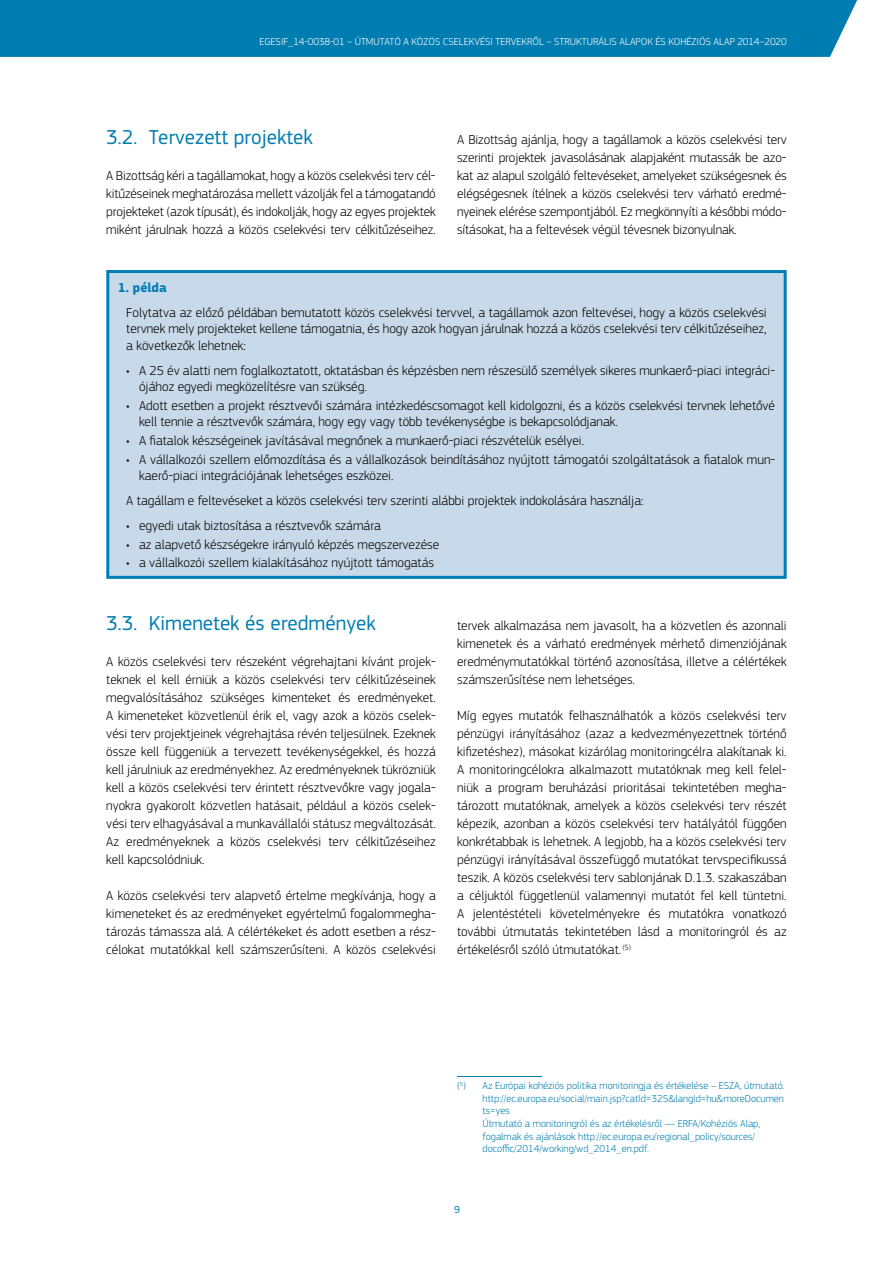
<style>
.page{position:relative;width:893px;height:1263px;background:#fff}
.page>*{position:absolute;margin:0;border:0;box-sizing:border-box;transform-origin:0 0}
.t1{font:21px "EC Square Sans Pro";color:#007db0}
.Body{font:300 13.5px/18px "EC Square Sans Pro";color:#000;text-align:justify}
.Box_Body{font:300 13.5px/16.5px "EC Square Sans Pro";color:#000;text-align:justify}
.Title_table{font:700 13.5px "EC Square Sans Pro";color:#007db3}
.t2{font:300 10.5px/12.6px "EC Square Sans Pro";color:#007db0}
.t3{font:300 10.5px "EC Square Sans Pro";letter-spacing:.005em;color:#fff}
.t4{font:10.5px "EC Square Sans Pro";color:#007db0}
</style>
<div class="page">
<div style="left:1px;top:0;width:857px;height:57px;background:#007db0"></div>
<hr style="left:0;top:0;width:1px;height:57px;background:#007db0">
<div style="left:108px;top:272px;width:677px;height:305px;background:#c8d9e9"></div>
<div style="left:106px;top:270px;width:681px;height:309px;border:3px solid #007db3"></div>
<hr style="left:457px;top:1076px;width:85px;height:1px;background:#007db0">
<p class="t3" style="left:259px;top:35px;width:529px">EGESIF_14-0038-01 – ÚTMUTATÓ A KÖZÖS CSELEKVÉSI TERVEKRŐL – STRUKTURÁLIS ALAPOK ÉS KOHÉZIÓS ALAP 2014–2020</p>
<p class="t1" style="left:106px;top:125px;width:208px">3.2. Tervezett projektek</p>
<p class="Body" style="left:106px;top:166px;width:331px">A Bizottság kéri a tagállamokat, hogy a közös cselekvési terv cél&shy;kitűzéseinek meghatározása mellett vázolják fel a támogatandó projekteket (azok típusát), és indokolják, hogy az egyes projektek miként járulnak hozzá a közös cselekvési terv célkitűzéseihez.</p>
<p class="Body" style="left:457px;top:130px;width:331px">A Bizottság ajánlja, hogy a tagállamok a közös cselekvési terv szerinti projektek javasolásának alapjaként mutassák be azo&shy;kat az alapul szolgáló feltevéseket, amelyeket szükségesnek és elégségesnek ítélnek a közös cselekvési terv várható eredmé&shy;nyeinek elérése szempontjából. Ez megkönnyíti a későbbi módo&shy;sításokat, ha a feltevések végül tévesnek bizonyulnak.</p>
<h5 class="Title_table" style="left:118px;top:279px;width:51px">1. példa</h5>
<p class="Box_Body" style="left:126px;top:304px;width:642px">Folytatva az előző példában bemutatott közös cselekvési tervvel, a tagállamok azon feltevései, hogy a közös cselekvési tervnek mely projekteket kellene támogatnia, és hogy azok hogyan járulnak hozzá a közös cselekvési terv célkitűzéseihez, a következők lehetnek:</p>
<p class="Body" style="left:139px;top:362px;width:638px;line-height:16.5px;text-indent:-13px">• A 25 év alatti nem foglalkoztatott, oktatásban és képzésben nem részesülő személyek sikeres munkaerő-piaci integráci&shy;ójához egyedi megközelítésre van szükség.</p>
<p class="Body" style="left:139px;top:397px;width:638px;line-height:16.5px;text-indent:-13px">• Adott esetben a projekt résztvevői számára intézkedéscsomagot kell kidolgozni, és a közös cselekvési tervnek lehetővé kell tennie a résztvevők számára, hogy egy vagy több tevékenységbe is bekapcsolódjanak.</p>
<p class="Body" style="left:126px;top:431px;width:459px">• A fiatalok készségeinek javításával megnőnek a munkaerő-piaci részvételük esélyei.</p>
<p class="Body" style="left:139px;top:451px;width:638px;line-height:16.5px;text-indent:-13px">• A vállalkozói szellem előmozdítása és a vállalkozások beindításához nyújtott támogatói szolgáltatások a fiatalok mun&shy;kaerő-piaci integrációjának lehetséges eszközei.</p>
<p class="Box_Body" style="left:126px;top:492px;width:519px">A tagállam e feltevéseket a közös cselekvési terv szerinti alábbi projektek indokolására használja:</p>
<p class="Body" style="left:126px;top:516px;width:256px">• egyedi utak biztosítása a résztvevők számára</p>
<p class="Body" style="left:126px;top:535px;width:315px">• az alapvető készségekre irányuló képzés megszervezése</p>
<p class="Body" style="left:126px;top:554px;width:309px">• a vállalkozói szellem kialakításához nyújtott támogatás</p>
<p class="t1" style="left:106px;top:611px;width:271px">3.3. Kimenetek és eredmények</p>
<p class="Body" style="left:106px;top:652px;width:331px">A közös cselekvési terv részeként végrehajtani kívánt projek&shy;teknek el kell érniük a közös cselekvési terv célkitűzéseinek megvalósításához szükséges kimenteket és eredményeket.<br>A kimeneteket közvetlenül érik el, vagy azok a közös cselek&shy;vési terv projektjeinek végrehajtása révén teljesülnek. Ezeknek össze kell függeniük a tervezett tevékenységekkel, és hozzá kell járulniuk az eredményekhez. Az eredményeknek tükrözniük kell a közös cselekvési terv érintett résztvevőkre vagy jogala&shy;nyokra gyakorolt közvetlen hatásait, például a közös cselek&shy;vési terv elhagyásával a munkavállalói státusz megváltozását.<br>Az eredményeknek a közös cselekvési terv célkitűzéseihez kell kapcsolódniuk.</p>
<p class="Body" style="left:106px;top:886px;width:331px">A közös cselekvési terv alapvető értelme megkívánja, hogy a kimeneteket és az eredményeket egyértelmű fogalommegha&shy;tározás támassza alá. A célértékeket és adott esetben a rész&shy;célokat mutatókkal kell számszerűsíteni. A közös cselekvési</p>
<p class="Body" style="left:457px;top:616px;width:331px">tervek alkalmazása nem javasolt, ha a közvetlen és azonnali kimenetek és a várható eredmények mérhető dimenziójának eredménymutatókkal történő azonosítása, illetve a célértékek számszerűsítése nem lehetséges.</p>
<p class="Body" style="left:457px;top:706px;width:331px">Míg egyes mutatók felhasználhatók a közös cselekvési terv pénzügyi irányításához (azaz a kedvezményezettnek történő kifizetéshez), másokat kizárólag monitoringcélra alakítanak ki.<br>A monitoringcélokra alkalmazott mutatóknak meg kell felel&shy;niük a program beruházási prioritásai tekintetében megha&shy;tározott mutatóknak, amelyek a közös cselekvési terv részét képezik, azonban a közös cselekvési terv hatályától függően konkrétabbak is lehetnek. A legjobb, ha a közös cselekvési terv pénzügyi irányításával összefüggő mutatókat tervspecifikussá teszik. A közös cselekvési terv sablonjának D.1.3. szakaszában a céljuktól függetlenül valamennyi mutatót fel kell tüntetni.<br>A jelentéstételi követelményekre és mutatókra vonatkozó további útmutatás tekintetében lásd a monitoringról és az értékelésről szóló útmutatókat.<sup>(5)</sup></p>
<p class="t2" style="left:483px;top:1079px;width:304px;text-indent:-26px">(<sup>5</sup>) Az Európai kohéziós politika monitoringja és értékelése – ESZA, útmutató. http://ec.europa.eu/social/main.jsp?catId=325&amp;langId=hu&amp;moreDocumen ts=yes<br>Útmutató a monitoringról és az értékelésről — ERFA/Kohéziós Alap, fogalmak és ajánlások http://ec.europa.eu/regional_policy/sources/ docoffic/2014/working/wd_2014_en.pdf.</p>
<p class="t4" style="left:454px;top:1203px;width:7px">9</p>
</div>
